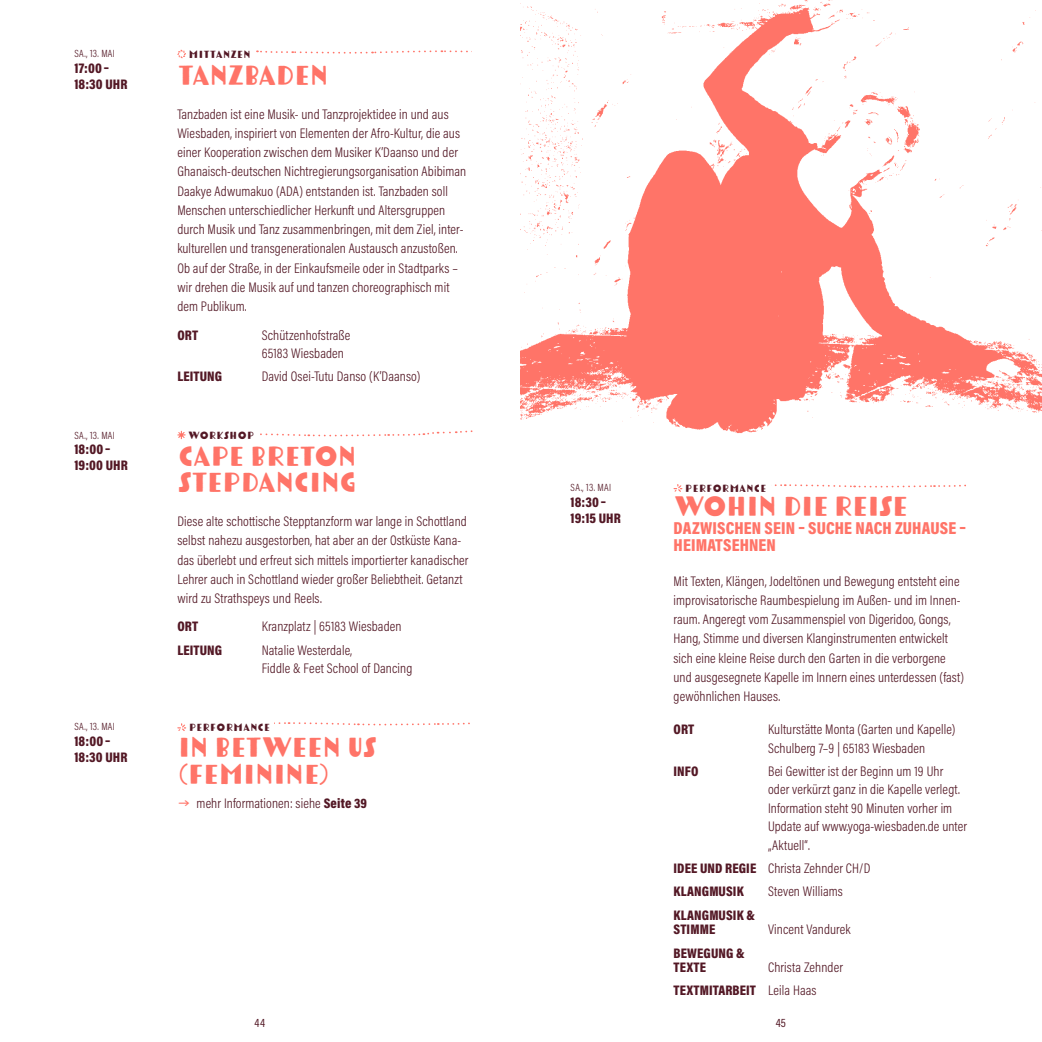
<style>
.page{position:relative;width:1042px;height:1042px;background:#fff}
.page>*{position:absolute;margin:0;border:0;box-sizing:border-box;transform-origin:0 0}
.TITEL_Veranstaltung{font:28px/26.2px "Tomarik Display";letter-spacing:-.075em;color:#ff7468}
.TITEL_Veranstaltung-2{font:17.5px/17.5px "Acumin Variable Concept";letter-spacing:.005em;color:#ff7468}
.COPY_Beschreibung_V{font:14px/19.2px "Acumin Variable Concept";letter-spacing:.01em;color:#531825}
.Beschreibung_Ort___D{font:14px/18.4px "Acumin Variable Concept";letter-spacing:.01em;color:#531825}
.TITEL_Veranstaltung-3{font:14px/19.2px "Acumin Variable Concept";letter-spacing:.01em;color:#531825}
.Uhrzeit{font:14px/15.8px "Acumin Variable Concept";letter-spacing:.01em;color:#531825}
.Ueber{font:14px "Acumin Variable Concept";letter-spacing:.01em;color:#531825}
.t1{font:12.25px "Acumin Variable Concept";color:#531825}
.Datum_Klein{font:10.5px "Acumin Variable Concept";letter-spacing:.025em;color:#531825}
.KATEGORIE{font:10.5px "Tomarik Display";letter-spacing:-.02em;color:#531825}
.s1{font-family:"Tomarik Display";color:#ff7468}
</style>
<div class="page">
<svg style="left:177px;top:723px;width:9px;height:8px"></svg>
<svg style="left:177px;top:431px;width:9px;height:8px"></svg>
<svg style="left:177px;top:50px;width:9px;height:8px"></svg>
<svg style="left:673px;top:484px;width:9px;height:8px"></svg>
<img style="left:521px;top:0;width:521px;height:434px">
<svg style="left:260px;top:430px;width:213px;height:7px"></svg>
<svg style="left:278px;top:722px;width:192px;height:4px"></svg>
<svg style="left:256px;top:50px;width:212px;height:4px"></svg>
<svg style="left:774px;top:484px;width:192px;height:4px"></svg>
<p class="Datum_Klein" style="left:74px;top:46px;width:42px">SA., 13. MAI</p>
<p class="Uhrzeit" style="left:74px;top:60px;width:55px">17:00 –<br>18:30 UHR</p>
<p class="KATEGORIE" style="left:189px;top:46px;width:64px">MITTANZEN</p>
<p class="TITEL_Veranstaltung" style="left:177px;top:59px;width:154px">TANZBADEN</p>
<p class="COPY_Beschreibung_V" style="left:177px;top:104px;width:290px">Tanzbaden ist eine Musik- und Tanzprojektidee in und aus Wiesbaden, inspiriert von Elementen der Afro-Kultur, die aus einer Kooperation zwischen dem Musiker K’Daanso und der Ghanaisch-deutschen Nichtregierungsorganisation Abibiman Daakye Adwumakuo (ADA) entstanden ist. Tanzbaden soll Menschen unterschiedlicher Herkunft und Altersgruppen durch Musik und Tanz zusammenbringen, mit dem Ziel, inter&shy;kulturellen und transgenerationalen Austausch anzustoßen.<br>Ob auf der Straße, in der Einkaufsmeile oder in Stadtparks – wir drehen die Musik auf und tanzen choreographisch mit dem Publikum.</p>
<p class="Beschreibung_Ort___D" style="left:177px;top:325px;width:22px">ORT</p>
<p class="Beschreibung_Ort___D" style="left:262px;top:325px;width:90px">Schützenhofstraße<br>65183 Wiesbaden</p>
<p class="Beschreibung_Ort___D" style="left:177px;top:367px;width:46px">LEITUNG</p>
<p class="Beschreibung_Ort___D" style="left:262px;top:367px;width:160px">David Osei-Tutu Danso (K’Daanso)</p>
<p class="Datum_Klein" style="left:74px;top:428px;width:42px">SA., 13. MAI</p>
<p class="Uhrzeit" style="left:74px;top:441px;width:55px">18:00 –<br>19:00 UHR</p>
<p class="Datum_Klein" style="left:74px;top:719px;width:42px">SA., 13. MAI</p>
<p class="Uhrzeit" style="left:74px;top:733px;width:55px">18:00 –<br>18:30 UHR</p>
<p class="KATEGORIE" style="left:188px;top:427px;width:68px">WORKSHOP</p>
<p class="TITEL_Veranstaltung" style="left:177px;top:440px;width:182px">CAPE BRETON<br>STEPDANCING</p>
<p class="COPY_Beschreibung_V" style="left:177px;top:511px;width:293px">Diese alte schottische Stepptanzform war lange in Schottland selbst nahezu ausgestorben, hat aber an der Ostküste Kana&shy;das überlebt und erfreut sich mittels importierter kanadischer Lehrer auch in Schottland wieder großer Beliebtheit. Getanzt wird zu Strathspeys und Reels.</p>
<p class="Beschreibung_Ort___D" style="left:177px;top:617px;width:22px">ORT</p>
<p class="Beschreibung_Ort___D" style="left:262px;top:617px;width:141px">Kranzplatz | 65183 Wiesbaden</p>
<p class="Beschreibung_Ort___D" style="left:177px;top:640px;width:46px">LEITUNG</p>
<p class="Beschreibung_Ort___D" style="left:262px;top:640px;width:152px">Natalie Westerdale,<br>Fiddle &amp; Feet School of Dancing</p>
<p class="KATEGORIE" style="left:189px;top:718px;width:83px">PERFORMANCE</p>
<p class="TITEL_Veranstaltung" style="left:177px;top:731px;width:202px">IN BETWEEN US (FEMININE)</p>
<p class="Ueber" style="left:177px;top:793px;width:191px"><span class="s1">→</span> mehr Informationen: siehe Seite 39</p>
<p class="Datum_Klein" style="left:570px;top:480px;width:42px">SA., 13. MAI</p>
<p class="Uhrzeit" style="left:570px;top:494px;width:52px">18:30 –<br>19:15 UHR</p>
<p class="KATEGORIE" style="left:685px;top:479px;width:83px">PERFORMANCE</p>
<p class="TITEL_Veranstaltung" style="left:673px;top:490px;width:237px">WOHIN DIE REISE</p>
<p class="TITEL_Veranstaltung-2" style="left:673px;top:518px;width:294px">DAZWISCHEN SEIN – SUCHE NACH ZUHAUSE –<br>HEIMATSEHNEN</p>
<p class="TITEL_Veranstaltung-3" style="left:673px;top:570px;width:292px">Mit Texten, Klängen, Jodeltönen und Bewegung entsteht eine improvisatorische Raumbespielung im Außen- und im Innen&shy;raum. Angeregt vom Zusammenspiel von Digeridoo, Gongs, Hang, Stimme und diversen Klanginstrumenten entwickelt sich eine kleine Reise durch den Garten in die verborgene und ausgesegnete Kapelle im Innern eines unterdessen (fast) gewöhnlichen Hauses.</p>
<p class="Beschreibung_Ort___D" style="left:673px;top:720px;width:22px">ORT</p>
<p class="Beschreibung_Ort___D" style="left:768px;top:720px;width:189px">Kulturstätte Monta (Garten und Kapelle)<br>Schulberg 7–9 | 65183 Wiesbaden</p>
<p class="Beschreibung_Ort___D" style="left:673px;top:761px;width:27px">INFO</p>
<p class="Beschreibung_Ort___D" style="left:768px;top:761px;width:200px">Bei Gewitter ist der Beginn um 19 Uhr oder verkürzt ganz in die Kapelle verlegt.<br>Information steht 90 Minuten vorher im Update auf www.yoga-wiesbaden.de unter „Aktuell“.</p>
<p class="Beschreibung_Ort___D" style="left:673px;top:858px;width:198px">IDEE UND REGIE Christa Zehnder CH/D</p>
<p class="Beschreibung_Ort___D" style="left:673px;top:881px;width:72px">KLANGMUSIK</p>
<p class="Beschreibung_Ort___D" style="left:768px;top:881px;width:76px">Steven Williams</p>
<p class="Beschreibung_Ort___D" style="left:673px;top:908px;width:83px;line-height:14px">KLANGMUSIK &amp;<br>STIMME</p>
<p class="Beschreibung_Ort___D" style="left:768px;top:920px;width:84px">Vincent Vandurek</p>
<p class="t1" style="left:255px;top:1014px;width:12px">44</p>
<p class="Beschreibung_Ort___D" style="left:673px;top:945px;width:73px;line-height:14px">BEWEGUNG &amp;<br>TEXTE</p>
<p class="Beschreibung_Ort___D" style="left:768px;top:957px;width:76px">Christa Zehnder</p>
<p class="Beschreibung_Ort___D" style="left:673px;top:980px;width:144px">TEXTMITARBEIT Leila Haas</p>
<p class="t1" style="left:776px;top:1014px;width:12px">45</p>
</div>
